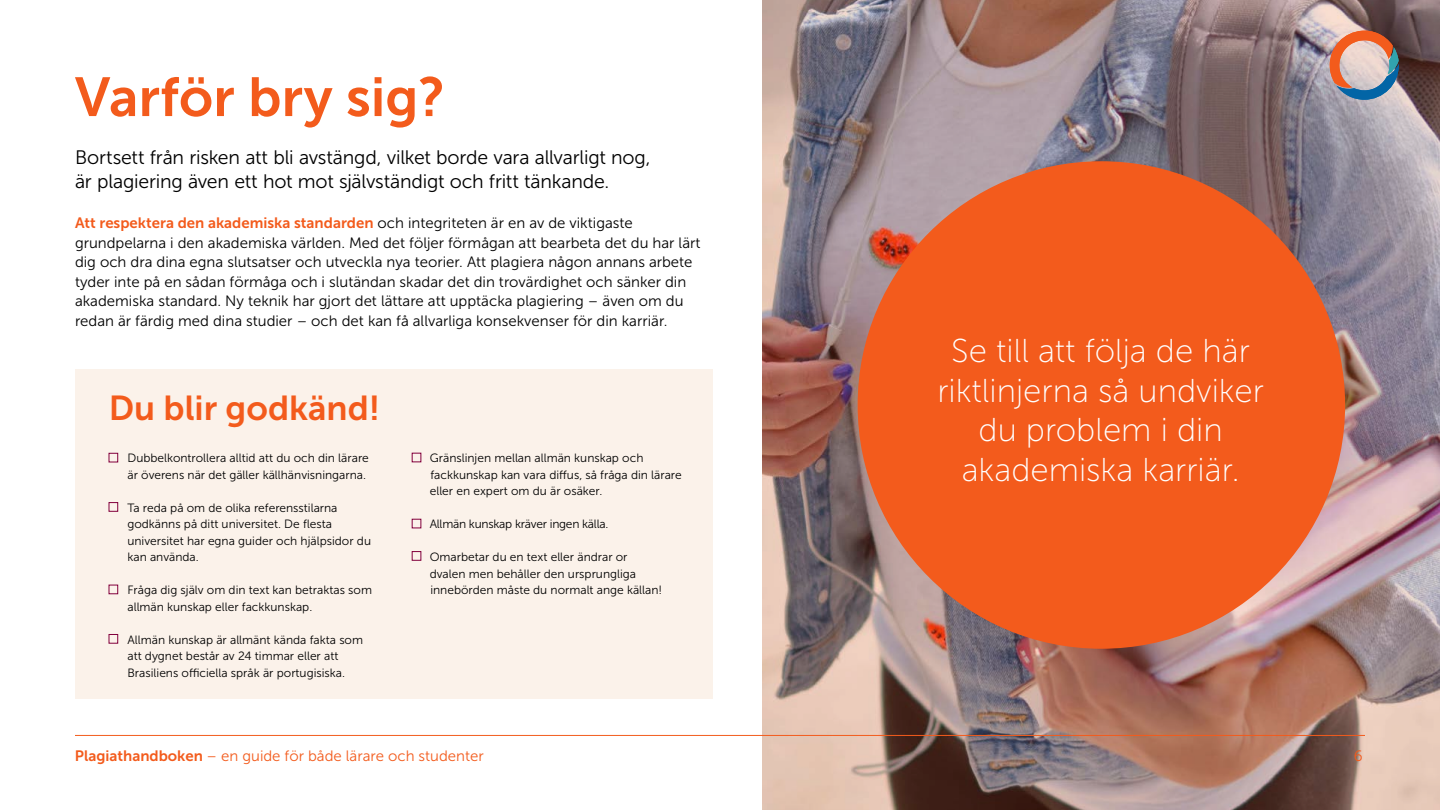
<style>
.page{position:relative;width:1440px;height:810px;background:#fff}
.page>*{position:absolute;margin:0;border:0;box-sizing:border-box;transform-origin:0 0}
.t1{font:54.75px "Museo Sans 700";color:#f35b1c}
.t2{font:34.5px "Museo Sans 700";color:#f35b1c}
.t3{font:33px/39.8px "Museo Sans 100";color:#fff;text-align:center}
.t4{font:19.5px/24px "Museo Sans 300";letter-spacing:-.01em;color:#000}
.t5{font:15px/19.5px "Museo Sans 300";color:#000}
.t6{font:15px "Museo Sans 700";color:#f35b1c}
.t7{font:15px "Museo Sans 300";color:#f35b1c}
.t8{font:12px/16.5px "Museo Sans 300";color:#000}
.t9{font:12px "Museo Sans 300";letter-spacing:-.02em;color:#000}
.s1{font-family:"Museo Sans 300";color:#000}
.s2{font-family:"Museo Sans 700"}
</style>
<div class="page">
<img style="left:762px;top:0;width:678px;height:810px">
<svg style="left:1330px;top:31px;width:69px;height:69px;background:#b69a95"></svg>
<div style="left:858px;top:161px;width:487px;height:488px;background:#f35b1c;border-radius:50%"></div>
<hr style="left:75px;top:735px;width:1290px;height:1px;background:#f35b1c">
<div style="left:75px;top:370px;width:637px;height:329px;background:#fbf2ea"></div>
<div style="left:109px;top:453px;width:9px;height:9px;border:1px solid #82003c"></div>
<div style="left:109px;top:502px;width:9px;height:10px;border:1px solid #82003c"></div>
<div style="left:109px;top:585px;width:9px;height:9px;border:1px solid #82003c"></div>
<div style="left:109px;top:634px;width:9px;height:9px;border:1px solid #82003c"></div>
<div style="left:412px;top:551px;width:9px;height:10px;border:1px solid #82003c"></div>
<h1 class="t1" style="left:75px;top:67px;width:372px">Varför bry sig?</h1>
<h3 class="t4" style="left:75px;top:145px;width:577px">Bortsett från risken att bli avstängd, vilket borde vara allvarligt nog, är plagiering även ett hot mot självständigt och fritt tänkande.</h3>
<p class="t6" style="left:75px;top:215px;width:559px">Att respektera den akademiska standarden <span class="s1">och integriteten är en av de viktigaste</span></p>
<p class="t5" style="left:75px;top:233px;width:627px">grundpelarna i den akademiska världen. Med det följer förmågan att bearbeta det du har lärt dig och dra dina egna slutsatser och utveckla nya teorier. Att plagiera någon annans arbete tyder inte på en sådan förmåga och i slutändan skadar det din trovärdighet och sänker din akademiska standard. Ny teknik har gjort det lättare att upptäcka plagiering – även om du redan är färdig med dina studier – och det kan få allvarliga konsekvenser för din karriär.</p>
<h2 class="t2" style="left:109px;top:389px;width:273px">Du blir godkänd!</h2>
<p class="t8" style="left:127px;top:450px;width:243px">Dubbelkontrollera alltid att du och din lärare är överens när det gäller källhänvisningarna.</p>
<p class="t8" style="left:127px;top:499px;width:245px">Ta reda på om de olika referensstilarna godkänns på ditt universitet. De flesta universitet har egna guider och hjälpsidor du kan använda.</p>
<p class="t8" style="left:127px;top:582px;width:246px">Fråga dig själv om din text kan betraktas som allmän kunskap eller fackkunskap.</p>
<p class="t8" style="left:127px;top:631px;width:237px">Allmän kunskap är allmänt kända fakta som att dygnet består av 24 timmar eller att<br>Brasiliens officiella språk är portugisiska.</p>
<p class="t8" style="left:430px;top:450px;width:254px">Gränslinjen mellan allmän kunskap och fackkunskap kan vara diffus, så fråga din lärare eller en expert om du är osäker.</p>
<p class="t9" style="left:430px;top:517px;width:180px">Allmän kunskap kräver ingen källa.</p>
<p class="t8" style="left:430px;top:549px;width:234px">Omarbetar du en text eller ändrar or dvalen men behåller den ursprungliga innebörden måste du normalt ange källan!</p>
<h3 class="t3" style="left:937px;top:331px;width:328px">Se till att följa de här riktlinjerna så undviker du problem i din akademiska karriär.</h3>
<p class="t7" style="left:75px;top:748px;width:410px"><span class="s2">Plagiathandboken</span> – en guide för både lärare och studenter</p>
<p class="t7" style="left:1354px;top:748px;width:10px">6</p>
</div>
